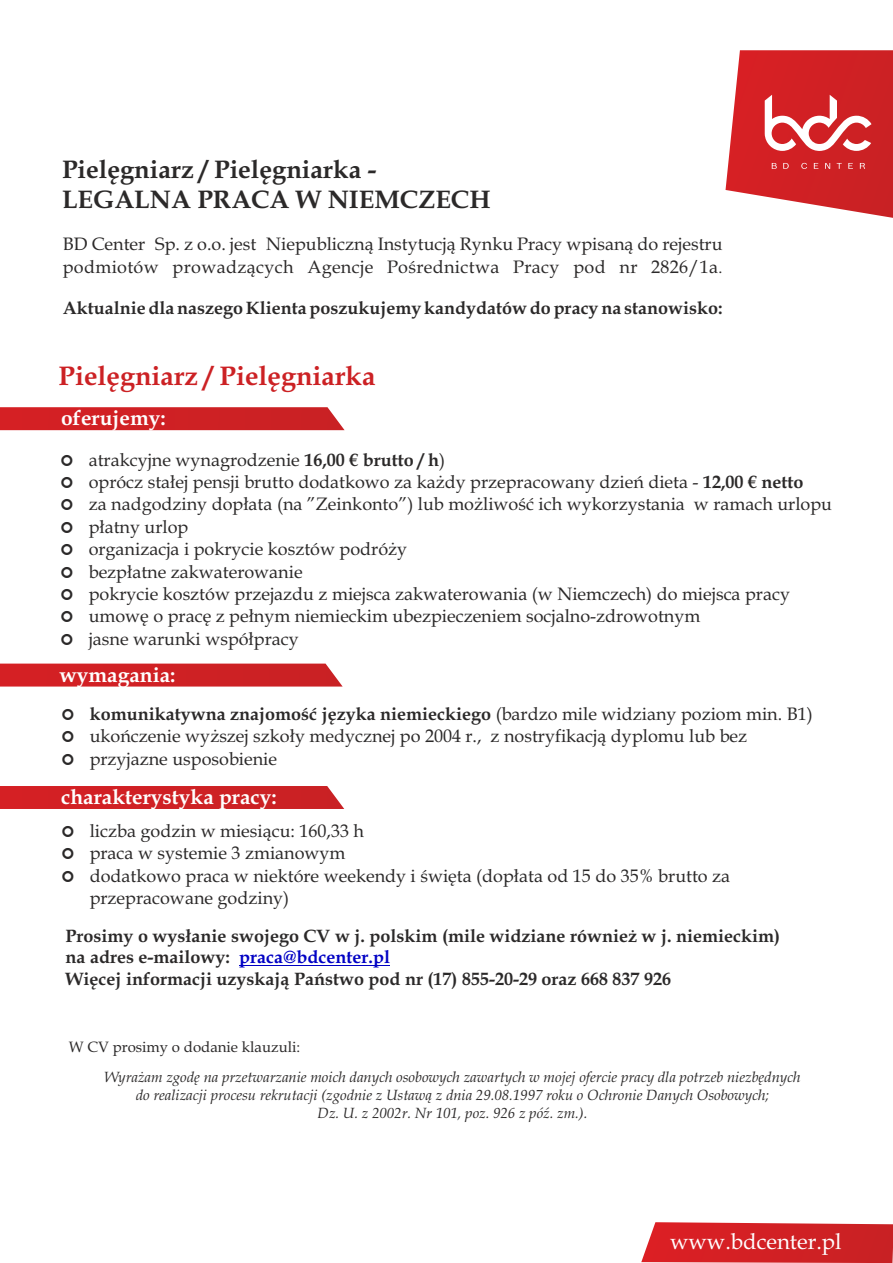
<style>
.page{position:relative;width:893px;height:1263px;background:#fff}
.page>*{position:absolute;margin:0;border:0;box-sizing:border-box;transform-origin:0 0}
.t1{font:700 27px "Book Antiqua";color:#cc2124}
.t2{font:700 25.5px/30.3px "Book Antiqua";color:#2b2929}
.t3{font:22.05px "Book Antiqua";color:#fff}
.t4{font:700 21px "Book Antiqua";color:#fff}
.t5{font:18px/22.4px "Book Antiqua";color:#2b2929}
.t6{font:700 18px/21.5px "Book Antiqua";color:#2b2929}
.t7{font:700 18px "Book Antiqua";color:#0000c4}
.t8{font:15px "Book Antiqua";color:#2b2929}
.t9{font:italic 14.85px/17.7px "Book Antiqua";color:#2b2929;text-align:center}
.s1{font-size:15.9px}
.s2{font-weight:700}
</style>
<div class="page">
<hr style="left:239px;top:965px;width:151px;height:1px;background:#0000c4">
<svg style="left:641px;top:1222px;width:252px;height:41px;background:#d52f33"></svg>
<div style="left:0;top:786px;width:344px;height:23px;background:#cf2124"></div>
<div style="left:0;top:407px;width:345px;height:23px;background:#d02124"></div>
<svg style="left:725px;top:50px;width:168px;height:168px"></svg>
<div style="left:0;top:664px;width:342px;height:22px;background:#cf2024"></div>
<h2 class="t2" style="left:62px;top:156px;width:430px">Pielęgniarz / Pielęgniarka -<br>LEGALNA PRACA W NIEMCZECH</h2>
<p class="t5" style="left:63px;top:235px;width:661px">BD Center Sp. z o.o. jest Niepubliczną Instytucją Rynku Pracy wpisaną do rejestru podmiotów prowadzących Agencje Pośrednictwa Pracy pod nr 2826/1a<span class="s1">.</span></p>
<p class="t6" style="left:63px;top:299px;width:661px">Aktualnie dla naszego Klienta poszukujemy kandydatów do pracy na stanowisko:</p>
<h1 class="t1" style="left:59px;top:365px;width:318px">Pielęgniarz / Pielęgniarka</h1>
<p class="t4" style="left:61px;top:410px;width:106px">oferujemy:</p>
<p class="t5" style="left:89px;top:451px;width:745px">atrakcyjne wynagrodzenie <span class="s2">16,00 € brutto / h</span>)<br>oprócz stałej pensji brutto dodatkowo za każdy przepracowany dzień dieta - <span class="s2">12,00 € netto<br></span>za nadgodziny dopłata (na ”Zeinkonto”) lub możliwość ich wykorzystania w ramach urlopu płatny urlop<br>organizacja i pokrycie kosztów podróży<br>bezpłatne zakwaterowanie<br>pokrycie kosztów przejazdu z miejsca zakwaterowania (w Niemczech) do miejsca pracy umowę o pracę z pełnym niemieckim ubezpieczeniem socjalno-zdrowotnym<br>jasne warunki współpracy</p>
<p class="t4" style="left:59px;top:666px;width:118px">wymagania:</p>
<p class="t5" style="left:90px;top:705px;width:725px"><span class="s2">komunikatywna znajomość języka niemieckiego</span> (bardzo mile widziany poziom min. B1) ukończenie wyższej szkoły medycznej po 2004 r., z nostryfikacją dyplomu lub bez przyjazne usposobienie</p>
<p class="t4" style="left:61px;top:789px;width:217px">charakterystyka pracy:</p>
<p class="t5" style="left:90px;top:822px;width:642px">liczba godzin w miesiącu: 160,33 h<br>praca w systemie 3 zmianowym<br>dodatkowo praca w niektóre weekendy i święta (dopłata od 15 do 35% brutto za przepracowane godziny)</p>
<p class="t6" style="left:66px;top:927px;width:716px">Prosimy o wysłanie swojego CV w j. polskim (mile widziane również w j. niemieckim) na adres e-mailowy:<br>Więcej informacji uzyskają Państwo pod nr (17) 855-20-29 oraz 668 837 926</p>
<p class="t7" style="left:239px;top:950px;width:152px">praca@bdcenter.pl</p>
<p class="t8" style="left:69px;top:1041px;width:233px">W CV prosimy o dodanie klauzuli:</p>
<p class="t9" style="left:104px;top:1070px;width:698px">Wyrażam zgodę na przetwarzanie moich danych osobowych zawartych w mojej ofercie pracy dla potrzeb niezbędnych do realizacji procesu rekrutacji (zgodnie z Ustawą z dnia 29.08.1997 roku o Ochronie Danych Osobowych;<br>Dz. U. z 2002r. Nr 101, poz. 926 z póź. zm.).</p>
<p class="t3" style="left:670px;top:1232px;width:173px">www.bdcenter.pl</p>
</div>
